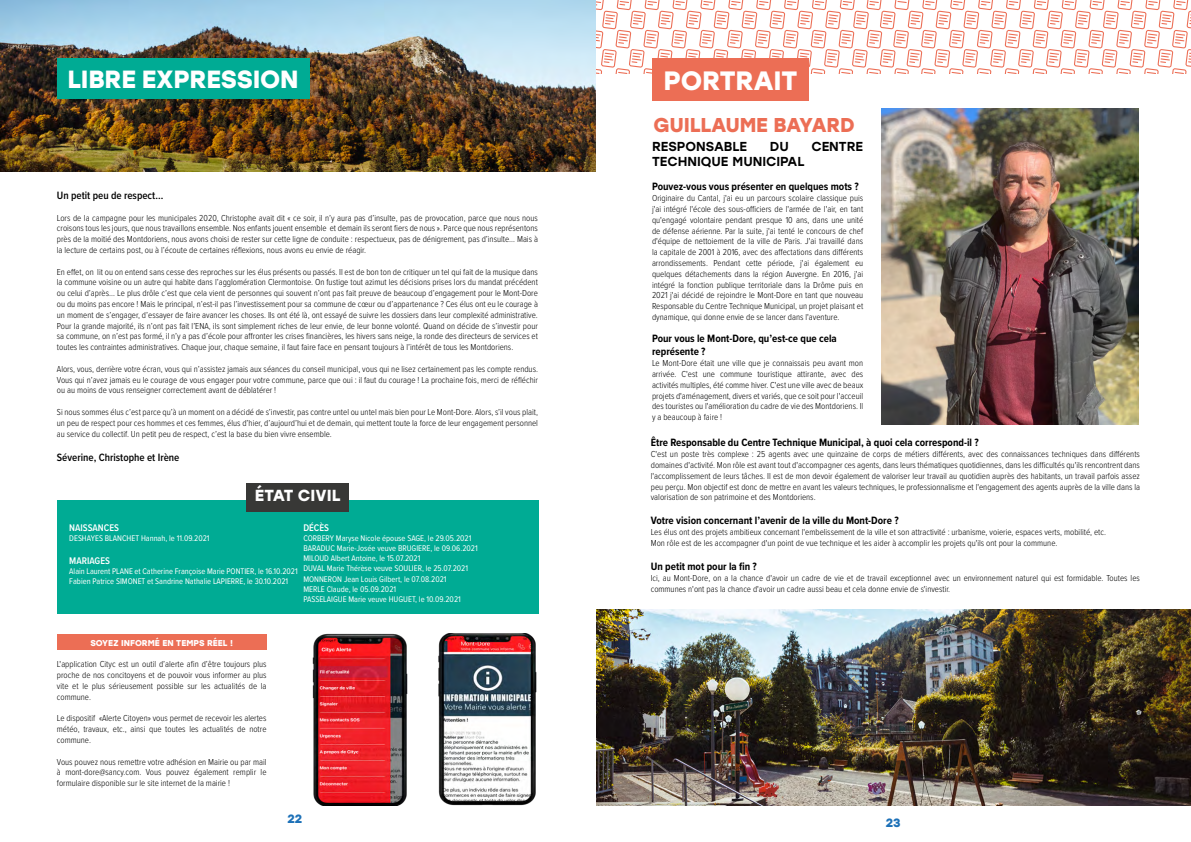
<style>
.page{position:relative;width:1191px;height:842px;background:#fff}
.page>*{position:absolute;margin:0;border:0;box-sizing:border-box;transform-origin:0 0}
.t1{font:700 26.5px "Stolzl";letter-spacing:-.01em;color:#fff}
.t2{font:700 24.9px "Stolzl";letter-spacing:-.01em;color:#fff}
.t3{font:700 20px "Stolzl";letter-spacing:-.01em;color:#ec6e55}
.t4{font:700 16px "Stolzl";color:#fff}
.t5{font:500 13px "Stolzl";color:#000}
.t6{font:700 12px "Stolzl";color:#1d71b8}
.t7{font:700 11px/13.2px "Proxima Nova Cond";color:#000}
.t8{font:600 11px "Proxima Nova Cond";color:#000}
.t9{font:600 10px "Proxima Nova Cond";color:#fff}
.t10{font:300 9px/10.8px "Proxima Nova Cond";color:#000;text-align:justify}
.t11{font:8.5px/10.2px "Proxima Nova Cond";color:#fff}
.t12{font:700 8.5px "Stolzl";color:#fff}
</style>
<div class="page">
<img style="left:882px;top:108px;width:256px;height:316px">
<img style="left:0;top:0;width:595px;height:171px">
<div style="left:57px;top:635px;width:209px;height:15px;background:#ec6e55"></div>
<div style="left:57px;top:58px;width:252px;height:40px;background:#00ab94"></div>
<div style="left:57px;top:500px;width:482px;height:114px;background:#00ab94"></div>
<div style="left:246px;top:483px;width:103px;height:29px;background:#383836"></div>
<svg style="left:596px;top:0;width:595px;height:73px"></svg>
<div style="left:652px;top:58px;width:157px;height:43px;background:#ec6e55"></div>
<img style="left:312px;top:634px;width:96px;height:171px">
<img style="left:438px;top:634px;width:99px;height:171px">
<img style="left:596px;top:609px;width:595px;height:196px">
<h2 class="t2" style="left:67px;top:61px;width:233px">LIBRE EXPRESSION</h2>
<p class="t8" style="left:57px;top:187px;width:108px">Un petit peu de respect...</p>
<p class="t10" style="left:57px;top:212px;width:482px">Lors de la campagne pour les municipales 2020, Christophe avait dit « ce soir, il n’y aura pas d’insulte, pas de provocation, parce que nous nous croisons tous les jours, que nous travaillons ensemble. Nos enfants jouent ensemble et demain ils seront fiers de nous ». Parce que nous représentons près de la moitié des Montdoriens, nous avons choisi de rester sur cette ligne de conduite : respectueux, pas de dénigrement, pas d’insulte… Mais à la lecture de certains post, ou à l’écoute de certaines réflexions, nous avons eu envie de réagir.</p>
<p class="t10" style="left:57px;top:266px;width:482px">En effet, on lit ou on entend sans cesse des reproches sur les élus présents ou passés. Il est de bon ton de critiquer un tel qui fait de la musique dans la commune voisine ou un autre qui habite dans l’agglomération Clermontoise. On fustige tout azimut les décisions prises lors du mandat précédent ou celui d’après… Le plus drôle c’est que cela vient de personnes qui souvent n’ont pas fait preuve de beaucoup d’engagement pour le Mont-Dore ou du moins pas encore ! Mais le principal, n’est-il pas l’investissement pour sa commune de cœur ou d’appartenance ? Ces élus ont eu le courage à un moment de s’engager, d’essayer de faire avancer les choses. Ils ont été là, ont essayé de suivre les dossiers dans leur complexité administrative.<br>Pour la grande majorité, ils n’ont pas fait l’ENA, ils sont simplement riches de leur envie, de leur bonne volonté. Quand on décide de s’investir pour sa commune, on n’est pas formé, il n’y a pas d’école pour affronter les crises financières, les hivers sans neige, la ronde des directeurs de services et toutes les contraintes administratives. Chaque jour, chaque semaine, il faut faire face en pensant toujours à l’intérêt de tous les Montdoriens.</p>
<p class="t10" style="left:57px;top:363px;width:482px">Alors, vous, derrière votre écran, vous qui n’assistez jamais aux séances du conseil municipal, vous qui ne lisez certainement pas les compte rendus.<br>Vous qui n’avez jamais eu le courage de vous engager pour votre commune, parce que oui : il faut du courage ! La prochaine fois, merci de réfléchir ou au moins de vous renseigner correctement avant de déblatérer !</p>
<p class="t10" style="left:57px;top:406px;width:482px">Si nous sommes élus c’est parce qu’à un moment on a décidé de s’investir, pas contre untel ou untel mais bien pour Le Mont-Dore. Alors, s’il vous plait, un peu de respect pour ces hommes et ces femmes, élus d’hier, d’aujourd’hui et de demain, qui mettent toute la force de leur engagement personnel au service du collectif. Un petit peu de respect, c’est la base du bien vivre ensemble.</p>
<p class="t8" style="left:57px;top:449px;width:124px">Séverine, Christophe et Irène</p>
<h3 class="t4" style="left:255px;top:484px;width:87px">ÉTAT CIVIL</h3>
<p class="t9" style="left:69px;top:520px;width:51px">NAISSANCES</p>
<p class="t11" style="left:69px;top:532px;width:142px">DESHAYES BLANCHET Hannah, le 11.09.2021</p>
<p class="t9" style="left:69px;top:553px;width:42px">MARIAGES</p>
<p class="t11" style="left:69px;top:565px;width:230px">Alain Laurent PLANE et Catherine Françoise Marie PONTIER, le 16.10.2021<br>Fabien Patrice SIMONET et Sandrine Nathalie LAPIERRE, le 30.10.2021</p>
<p class="t9" style="left:303px;top:520px;width:27px">DÉCÈS</p>
<p class="t11" style="left:303px;top:532px;width:176px">CORBERY Maryse Nicole épouse SAGE, le 29.05.2021<br>BARADUC Marie-Josée veuve BRUGIERE, le 09.06.2021<br>MILOUD Albert Antoine, le 15.07.2021<br>DUVAL Marie Thérèse veuve SOULIER, le 25.07.2021<br>MONNERON Jean Louis Gilbert, le 07.08.2021<br>MERLE Claude, le 05.09.2021<br>PASSELAIGUE Marie veuve HUGUET, le 10.09.2021</p>
<p class="t12" style="left:90px;top:637px;width:144px">SOYEZ INFORMÉ EN TEMPS RÉEL !</p>
<p class="t10" style="left:57px;top:659px;width:211px">L'application Cityc est un outil d’alerte afin d’être toujours plus proche de nos concitoyens et de pouvoir vous informer au plus vite et le plus sérieusement possible sur les actualités de la commune.</p>
<p class="t10" style="left:57px;top:713px;width:211px">Le dispositif «Alerte Citoyen» vous permet de recevoir les alertes météo, travaux, etc., ainsi que toutes les actualités de notre commune.</p>
<p class="t10" style="left:57px;top:756px;width:211px">Vous pouvez nous remettre votre adhésion en Mairie ou par mail à mont-dore@sancy.com. Vous pouvez également remplir le formulaire disponible sur le site internet de la mairie !</p>
<h3 class="t6" style="left:287px;top:810px;width:16px">22</h3>
<h1 class="t1" style="left:663px;top:61px;width:135px">PORTRAIT</h1>
<h3 class="t3" style="left:653px;top:111px;width:203px">GUILLAUME BAYARD</h3>
<h3 class="t5" style="left:652px;top:137px;width:97px">RESPONSABLE</h3>
<h3 class="t5" style="left:770px;top:137px;width:20px">DU</h3>
<h3 class="t5" style="left:811px;top:137px;width:53px">CENTRE</h3>
<h3 class="t5" style="left:652px;top:152px;width:154px">TECHNIQUE MUNICIPAL</h3>
<p class="t7" style="left:652px;top:180px;width:208px">Pouvez-vous vous présenter en quelques mots ?</p>
<p class="t10" style="left:652px;top:192px;width:213px">Originaire du Cantal, j'ai eu un parcours scolaire classique puis j'ai intégré l'école des sous-officiers de l'armée de l'air, en tant qu'engagé volontaire pendant presque 10 ans, dans une unité de défense aérienne. Par la suite, j'ai tenté le concours de chef d'équipe de nettoiement de la ville de Paris. J'ai travaillé dans la capitale de 2001 à 2016, avec des affectations dans différents arrondissements. Pendant cette période, j'ai également eu quelques détachements dans la région Auvergne. En 2016, j'ai intégré la fonction publique territoriale dans la Drôme puis en 2021 j'ai décidé de rejoindre le Mont-Dore en tant que nouveau Responsable du Centre Technique Municipal, un projet plaisant et dynamique, qui donne envie de se lancer dans l'aventure.</p>
<p class="t7" style="left:652px;top:332px;width:186px">Pour vous le Mont-Dore, qu’est-ce que cela représente ?</p>
<p class="t10" style="left:652px;top:357px;width:213px">Le Mont-Dore était une ville que je connaissais peu avant mon arrivée. C'est une commune touristique attirante, avec des activités multiples, été comme hiver. C'est une ville avec de beaux projets d'aménagement, divers et variés, que ce soit pour l'acceuil des touristes ou l'amélioration du cadre de vie des Montdoriens. Il y a beaucoup à faire !</p>
<p class="t7" style="left:651px;top:436px;width:329px">Être Responsable du Centre Technique Municipal, à quoi cela correspond-il ?</p>
<p class="t10" style="left:651px;top:448px;width:491px">C'est un poste très complexe : 25 agents avec une quinzaine de corps de métiers différents, avec des connaissances techniques dans différents domaines d'activité. Mon rôle est avant tout d'accompagner ces agents, dans leurs thématiques quotidiennes, dans les difficultés qu'ils rencontrent dans l'accomplissement de leurs tâches. Il est de mon devoir également de valoriser leur travail au quotidien auprès des habitants, un travail parfois assez peu perçu. Mon objectif est donc de mettre en avant les valeurs techniques, le professionnalisme et l'engagement des agents auprès de la ville dans la valorisation de son patrimoine et des Montdoriens.</p>
<p class="t7" style="left:651px;top:514px;width:249px">Votre vision concernant l’avenir de la ville du Mont-Dore ?</p>
<p class="t10" style="left:651px;top:526px;width:457px">Les élus ont des projets ambitieux concernant l'embelissement de la ville et son attractivité : urbanisme, voierie, espaces verts, mobilité, etc.<br>Mon rôle est de les accompagner d'un point de vue technique et les aider à accomplir les projets qu'ils ont pour la commune.</p>
<p class="t7" style="left:651px;top:559px;width:108px">Un petit mot pour la fin ?</p>
<p class="t10" style="left:651px;top:572px;width:490px">Ici, au Mont-Dore, on a la chance d'avoir un cadre de vie et de travail exceptionnel avec un environnement naturel qui est formidable. Toutes les communes n'ont pas la chance d'avoir un cadre aussi beau et cela donne envie de s'investir.</p>
<h3 class="t6" style="left:886px;top:814px;width:16px">23</h3>
</div>
